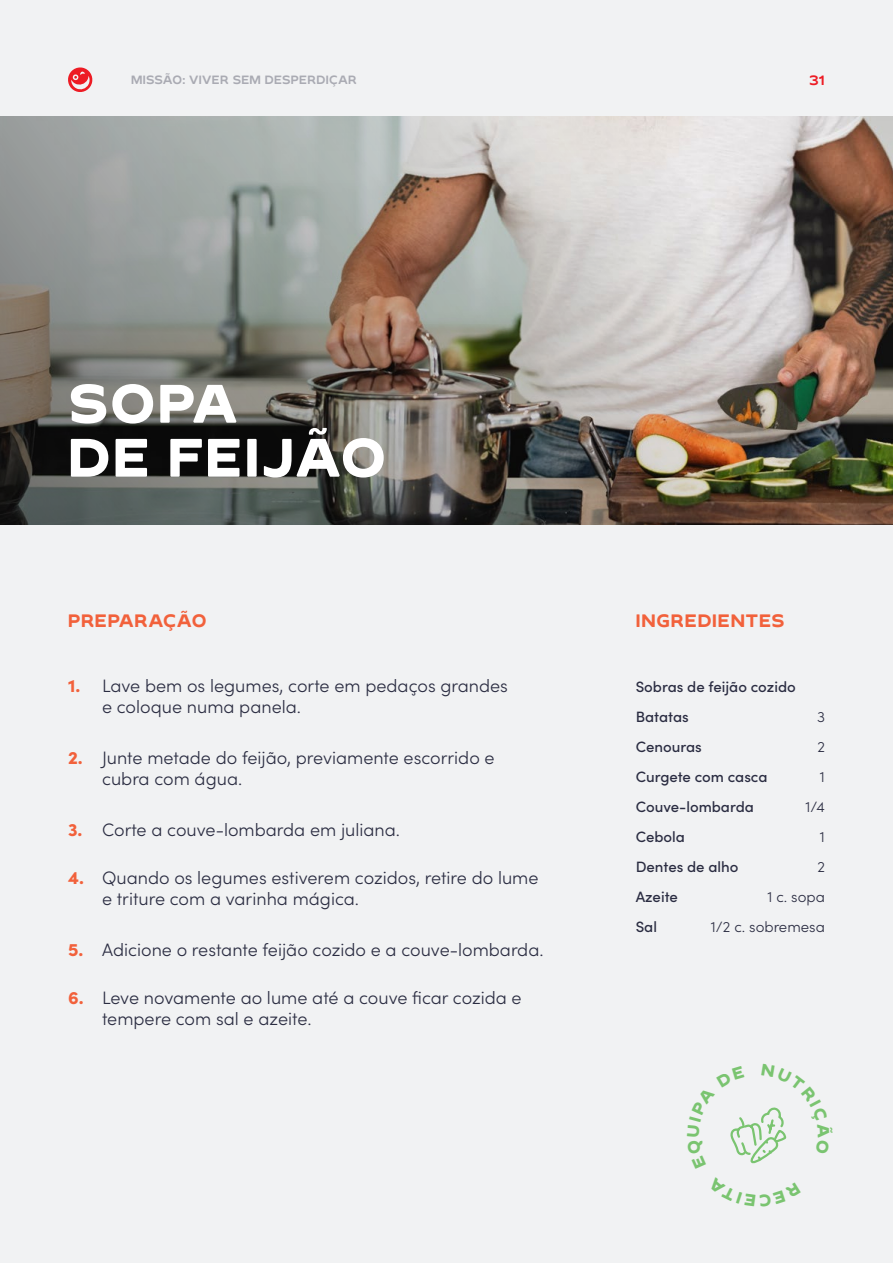
<style>
.page{position:relative;width:893px;height:1263px;background:#f1f2f3}
.page>*{position:absolute;margin:0;border:0;box-sizing:border-box;transform-origin:0 0}
.t1{font:800 54px/54px "Byrd";letter-spacing:.04em;color:#fff}
.t2{font:300 18px/21px "Sofia Pro";color:#2b2d42}
.t3{font:700 18px "Byrd";letter-spacing:.035em;color:#f2613b}
.t4{font:500 15px/30px "Sofia Pro";color:#2b2d42}
.t5{font:300 15px/30px "Sofia Pro";color:#2b2d42;text-align:right}
.t6{font:600 13.5px "Byrd";color:#ed1c24}
.t7{font:600 12px "Byrd";letter-spacing:.02em;color:#aaabb3}
.s1{font-weight:900;color:#f2613b}
</style>
<div class="page">
<svg style="left:67px;top:66px;width:26px;height:27px"></svg>
<img style="left:0;top:116px;width:893px;height:408px">
<div style="left:708px;top:1177px;width:93px;height:30px;background:#f1f2f3"></div>
<div style="left:687px;top:1064px;width:146px;height:105px;background:#f1f2f3"></div>
<p class="t7" style="left:131px;top:72px;width:227px">MISSÃO: VIVER SEM DESPERDIÇAR</p>
<p class="t6" style="left:810px;top:71px;width:17px">31</p>
<h1 class="t1" style="left:68px;top:377px;width:319px">SOPA<br>DE FEIJÃO</h1>
<p class="t3" style="left:68px;top:608px;width:140px">PREPARAÇÃO</p>
<p class="t2" style="left:102px;top:674px;width:407px;text-indent:-34px"><span class="s1">1.</span> Lave bem os legumes, corte em pedaços grandes e coloque numa panela.</p>
<p class="t2" style="left:102px;top:746px;width:394px;text-indent:-34px"><span class="s1">2.</span> Junte metade do feijão, previamente escorrido e cubra com água.</p>
<p class="t2" style="left:68px;top:818px;width:334px"><span class="s1">3.</span> Corte a couve-lombarda em juliana.</p>
<p class="t2" style="left:102px;top:866px;width:438px;text-indent:-34px"><span class="s1">4.</span> Quando os legumes estiverem cozidos, retire do lume e triture com a varinha mágica.</p>
<p class="t2" style="left:68px;top:938px;width:477px"><span class="s1">5.</span> Adicione o restante feijão cozido e a couve-lombarda.</p>
<p class="t2" style="left:102px;top:986px;width:421px;text-indent:-34px"><span class="s1">6.</span> Leve novamente ao lume até a couve ficar cozida e tempere com sal e azeite.</p>
<p class="t3" style="left:636px;top:608px;width:150px">INGREDIENTES</p>
<p class="t4" style="left:636px;top:671px;width:162px">Sobras de feijão cozido<br>Batatas<br>Cenouras<br>Curgete com casca<br>Couve-lombarda<br>Cebola<br>Dentes de alho<br>Azeite<br>Sal</p>
<p class="t5" style="left:711px;top:701px;width:116px">3<br>2<br>1<br>1/4<br>1<br>2<br>1 c. sopa<br>1/2 c. sobremesa</p>
</div>
